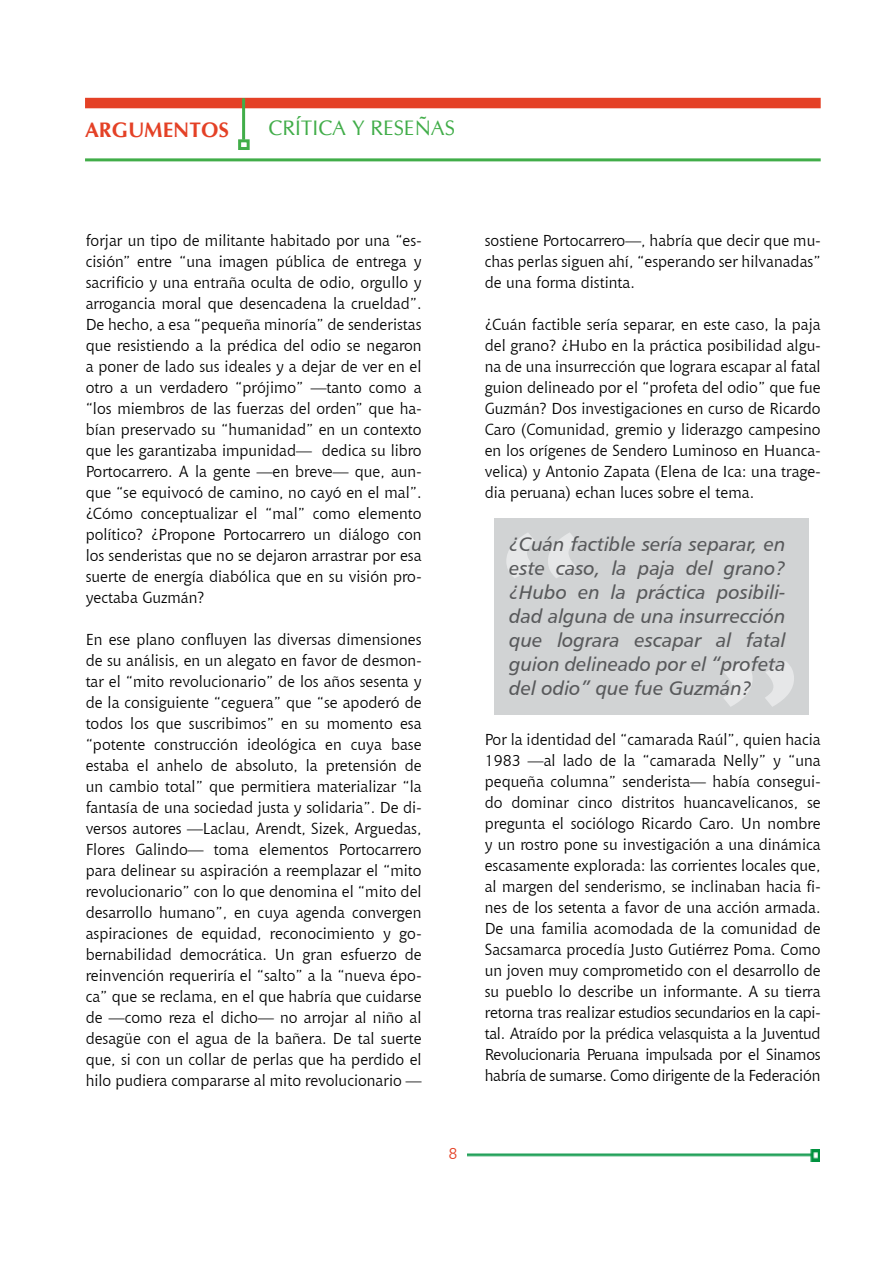
<style>
.page{position:relative;width:893px;height:1263px;background:#fff}
.page>*{position:absolute;margin:0;border:0;box-sizing:border-box;transform-origin:0 0}
.t1{font:229.95px "Chianti BT";color:#e6e7e8}
.t2{font:21px "CG Omega";color:#41ad49}
.t3{font:700 21px "CG Omega";color:#e44126}
.t4{font:19.5px/24px "Humanist 777 BT Italic B";color:#58595b;text-align:justify}
.t5{font:15.75px/21px "Chianti BT";color:#000;text-align:justify}
.t6{font:15.75px "Chianti BT";color:#e44126}
</style>
<div class="page">
<img style="left:467px;top:1150px;width:353px;height:12px">
<div style="left:85px;top:98px;width:736px;height:10px;background:#e44126"></div>
<hr style="left:242px;top:98px;width:3px;height:42px;background:#41ad49">
<div style="left:238px;top:139px;width:12px;height:11px;border:3px solid #41ad49"></div>
<hr style="left:85px;top:158px;width:736px;height:3px;background:#41ad49">
<div style="left:495px;top:518px;width:314px;height:196px;background:#d1d3d4"></div>
<svg style="left:506px;top:533px;width:71px;height:45px"></svg>
<svg style="left:723px;top:661px;width:71px;height:46px"></svg>
<h2 class="t3" style="left:85px;top:117px;width:146px">ARGUMENTOS</h2>
<h2 class="t2" style="left:268px;top:116px;width:188px">CRÍTICA Y RESEÑAS</h2>
<p class="t5" style="left:86px;top:229px;width:337px">forjar un tipo de militante habitado por una “es&shy;cisión” entre “una imagen pública de entrega y sacrificio y una entraña oculta de odio, orgullo y arrogancia moral que desencadena la crueldad”.<br>De hecho, a esa “pequeña minoría” de senderistas que resistiendo a la prédica del odio se negaron a poner de lado sus ideales y a dejar de ver en el otro a un verdadero “prójimo” —tanto como a “los miembros de las fuerzas del orden” que ha&shy;bían preservado su “humanidad” en un contexto que les garantizaba impunidad— dedica su libro Portocarrero. A la gente —en breve— que, aun&shy;que “se equivocó de camino, no cayó en el mal”. ¿Cómo conceptualizar el “mal” como elemento político? ¿Propone Portocarrero un diálogo con los senderistas que no se dejaron arrastrar por esa suerte de energía diabólica que en su visión pro&shy;yectaba Guzmán?</p>
<p class="t5" style="left:86px;top:628px;width:337px">En ese plano confluyen las diversas dimensiones de su análisis, en un alegato en favor de desmon&shy;tar el “mito revolucionario” de los años sesenta y de la consiguiente “ceguera” que “se apoderó de todos los que suscribimos” en su momento esa “potente construcción ideológica en cuya base estaba el anhelo de absoluto, la pretensión de un cambio total” que permitiera materializar “la fantasía de una sociedad justa y solidaria”. De di&shy;versos autores —Laclau, Arendt, Sizek, Arguedas, Flores Galindo— toma elementos Portocarrero para delinear su aspiración a reemplazar el “mito revolucionario” con lo que denomina el “mito del desarrollo humano”, en cuya agenda convergen aspiraciones de equidad, reconocimiento y go&shy;bernabilidad democrática. Un gran esfuerzo de reinvención requeriría el “salto” a la “nueva épo&shy;ca” que se reclama, en el que habría que cuidarse de —como reza el dicho— no arrojar al niño al desagüe con el agua de la bañera. De tal suerte que, si con un collar de perlas que ha perdido el hilo pudiera compararse al mito revolucionario —</p>
<p class="t6" style="left:448px;top:1142px;width:11px">8</p>
<p class="t5" style="left:485px;top:229px;width:337px">sostiene Portocarrero—, habría que decir que mu&shy;chas perlas siguen ahí, “esperando ser hilvanadas” de una forma distinta.</p>
<p class="t5" style="left:485px;top:313px;width:337px">¿Cuán factible sería separar, en este caso, la paja del grano? ¿Hubo en la práctica posibilidad algu&shy;na de una insurrección que lograra escapar al fatal guion delineado por el “profeta del odio” que fue Guzmán? Dos investigaciones en curso de Ricardo Caro (Comunidad, gremio y liderazgo campesino en los orígenes de Sendero Luminoso en Huanca&shy;velica) y Antonio Zapata (Elena de Ica: una trage&shy;dia peruana) echan luces sobre el tema.</p>
<h1 class="t1" style="left:486px;top:463px;width:111px">“</h1>
<p class="t4" style="left:509px;top:532px;width:278px">¿Cuán factible sería separar, en este caso, la paja del grano? ¿Hubo en la práctica posibili&shy;dad alguna de una insurrección que lograra escapar al fatal guion delineado por el “profeta del odio” que fue Guzmán?</p>
<p class="t5" style="left:485px;top:729px;width:337px">Por la identidad del “camarada Raúl”, quien hacia 1983 —al lado de la “camarada Nelly” y “una pequeña columna” senderista— había consegui&shy;do dominar cinco distritos huancavelicanos, se pregunta el sociólogo Ricardo Caro. Un nombre y un rostro pone su investigación a una dinámica escasamente explorada: las corrientes locales que, al margen del senderismo, se inclinaban hacia fi&shy;nes de los setenta a favor de una acción armada.<br>De una familia acomodada de la comunidad de Sacsamarca procedía Justo Gutiérrez Poma. Como un joven muy comprometido con el desarrollo de su pueblo lo describe un informante. A su tierra retorna tras realizar estudios secundarios en la capi&shy;tal. Atraído por la prédica velasquista a la Juventud Revolucionaria Peruana impulsada por el Sinamos habría de sumarse. Como dirigente de la Federación</p>
<h1 class="t1" style="left:704px;top:591px;width:111px">”</h1>
</div>
